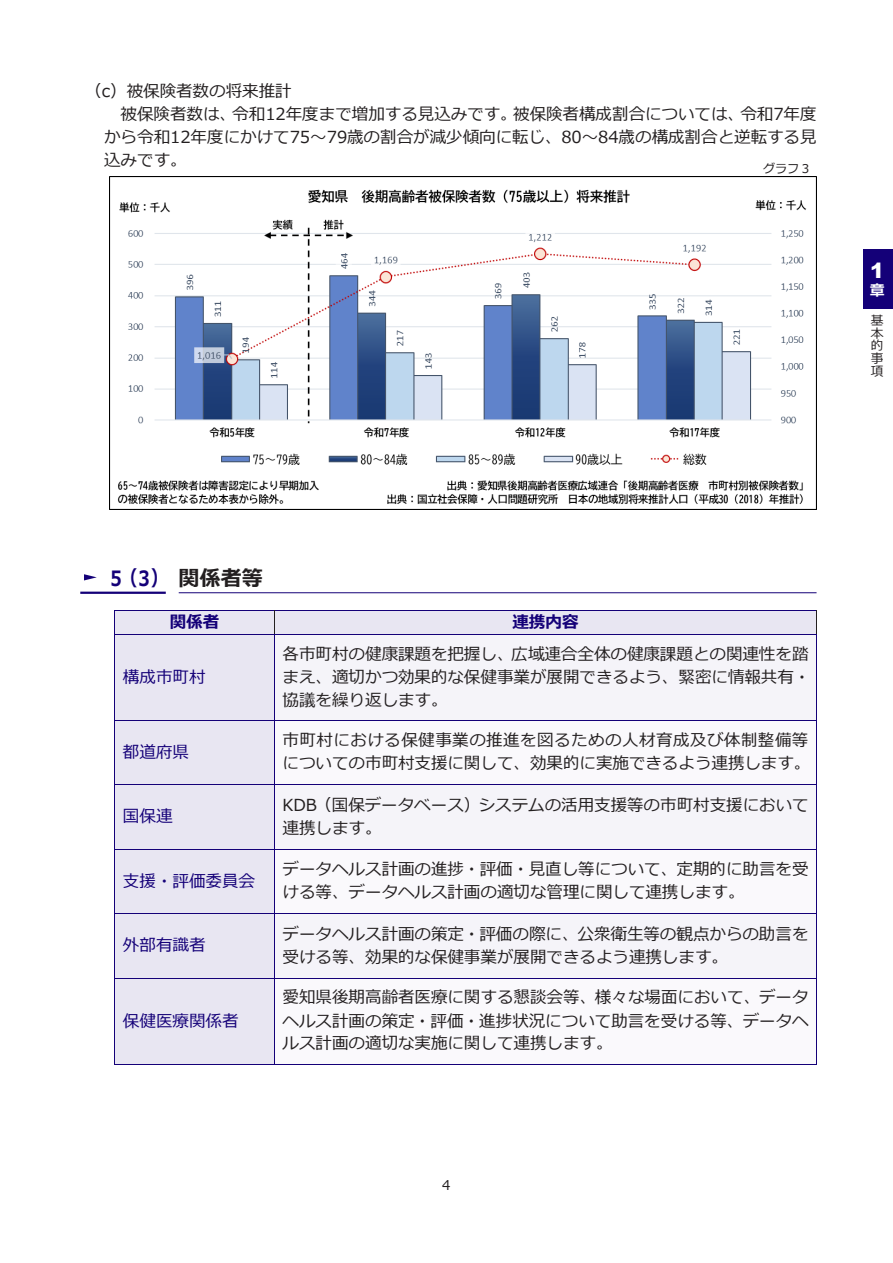
<style>
.page{position:relative;width:893px;height:1263px;background:#fff}
.page>*{position:absolute;margin:0;border:0;box-sizing:border-box;transform-origin:0 0}
.t1{font:700 21px "Meiryo";color:#140078;scale:.79 1}
.t2{font:900 21px "Arial";color:#fff}
.t3{font:16.5px/23px "Meiryo";color:#231f20}
.t4{font:16.5px "Meiryo";color:#140078}
.t5{font:700 16.5px "Meiryo";color:#140078}
.t6{font:700 15px "Meiryo";color:#fff}
.t7{font:13.5px "Meiryo";color:#231f20}
.t8{font:12.75px/12.8px "Meiryo";color:#231f20;text-align:justify}
.t9{font:12px "Meiryo";color:#231f20}
.s1{color:#231f20}
</style>
<div class="page">
<div style="left:115px;top:611px;width:159px;height:23px;background:#e8e6f2"></div>
<div style="left:274px;top:611px;width:542px;height:23px;background:#e8e6f2"></div>
<hr style="left:115px;top:610px;width:159px;height:1px;background:#140078">
<hr style="left:274px;top:610px;width:542px;height:1px;background:#140078">
<div style="left:115px;top:635px;width:159px;height:85px;background:#e8e6f2"></div>
<div style="left:275px;top:635px;width:541px;height:85px;background:#f5f4f9"></div>
<svg style="left:114px;top:610px;width:1px;height:25px"></svg>
<hr style="left:115px;top:634px;width:159px;height:1px;background:#140078">
<svg style="left:274px;top:610px;width:1px;height:24px"></svg>
<hr style="left:274px;top:634px;width:542px;height:1px;background:#140078">
<svg style="left:816px;top:610px;width:1px;height:25px"></svg>
<hr style="left:114px;top:635px;width:1px;height:85px;background:#140078">
<hr style="left:274px;top:635px;width:1px;height:85px;background:#140078">
<hr style="left:816px;top:635px;width:1px;height:85px;background:#140078">
<div style="left:115px;top:721px;width:159px;height:63px;background:#e8e6f2"></div>
<div style="left:275px;top:721px;width:541px;height:63px;background:#faf9fc"></div>
<hr style="left:115px;top:720px;width:159px;height:1px;background:#140078">
<hr style="left:274px;top:720px;width:542px;height:1px;background:#140078">
<hr style="left:114px;top:720px;width:1px;height:64px;background:#140078">
<hr style="left:274px;top:720px;width:1px;height:64px;background:#140078">
<hr style="left:816px;top:720px;width:1px;height:64px;background:#140078">
<div style="left:115px;top:785px;width:159px;height:64px;background:#e8e6f2"></div>
<div style="left:275px;top:785px;width:541px;height:64px;background:#f5f4f9"></div>
<hr style="left:115px;top:784px;width:159px;height:1px;background:#140078">
<hr style="left:274px;top:784px;width:542px;height:1px;background:#140078">
<hr style="left:114px;top:785px;width:1px;height:64px;background:#140078">
<hr style="left:274px;top:785px;width:1px;height:64px;background:#140078">
<hr style="left:816px;top:785px;width:1px;height:64px;background:#140078">
<div style="left:115px;top:849px;width:159px;height:64px;background:#e8e6f2"></div>
<div style="left:275px;top:849px;width:541px;height:64px;background:#faf9fc"></div>
<hr style="left:115px;top:849px;width:159px;height:1px;background:#140078">
<hr style="left:274px;top:849px;width:542px;height:1px;background:#140078">
<hr style="left:114px;top:849px;width:1px;height:64px;background:#140078">
<hr style="left:274px;top:849px;width:1px;height:64px;background:#140078">
<hr style="left:816px;top:849px;width:1px;height:64px;background:#140078">
<div style="left:115px;top:914px;width:159px;height:64px;background:#e8e6f2"></div>
<div style="left:275px;top:914px;width:541px;height:64px;background:#f5f4f9"></div>
<hr style="left:115px;top:913px;width:159px;height:1px;background:#140078">
<hr style="left:274px;top:913px;width:542px;height:1px;background:#140078">
<hr style="left:114px;top:914px;width:1px;height:64px;background:#140078">
<hr style="left:274px;top:914px;width:1px;height:64px;background:#140078">
<hr style="left:816px;top:914px;width:1px;height:64px;background:#140078">
<div style="left:115px;top:979px;width:159px;height:84px;background:#e8e6f2"></div>
<div style="left:275px;top:979px;width:541px;height:84px;background:#faf9fc"></div>
<hr style="left:115px;top:978px;width:159px;height:1px;background:#140078">
<hr style="left:274px;top:978px;width:542px;height:1px;background:#140078">
<hr style="left:114px;top:979px;width:1px;height:85px;background:#140078">
<hr style="left:115px;top:1064px;width:159px;height:1px;background:#140078">
<hr style="left:274px;top:979px;width:1px;height:85px;background:#140078">
<hr style="left:274px;top:1064px;width:542px;height:1px;background:#140078">
<hr style="left:816px;top:979px;width:1px;height:85px;background:#140078">
<hr style="left:179px;top:592px;width:637px;height:1px;background:#140078">
<hr style="left:80px;top:592px;width:86px;height:2px;background:#140078">
<svg style="left:84px;top:574px;width:13px;height:6px"></svg>
<img style="left:110px;top:177px;width:706px;height:332px">
<div style="left:863px;top:249px;width:30px;height:60px;background:#140078"></div>
<p class="t3" style="left:85px;top:81px;width:208px">（c）被保険者数の将来推計</p>
<p class="t3" style="left:120px;top:104px;width:698px">被保険者数は、令和12年度まで増加する見込みです。被保険者構成割合については、令和7年度</p>
<p class="t3" style="left:104px;top:127px;width:714px">から令和12年度にかけて75～79歳の割合が減少傾向に転じ、80～84歳の構成割合と逆転する見</p>
<p class="t3" style="left:104px;top:149px;width:84px">込みです。</p>
<p class="t9" style="left:763px;top:160px;width:50px">グラフ３</p>
<p class="t2" style="left:870px;top:255px;width:12px">1</p>
<p class="t6" style="left:870px;top:280px;width:16px">章</p>
<p class="t8" style="left:871px;top:314px;width:14px">基本的事項</p>
<p class="t1" style="left:110px;top:564px;width:194px">5（３） <span class="s1">関係者等</span></p>
<p class="t5" style="left:170px;top:610px;width:51px">関係者</p>
<p class="t5" style="left:512px;top:610px;width:68px">連携内容</p>
<p class="t4" style="left:123px;top:665px;width:84px">構成市町村</p>
<p class="t3" style="left:282px;top:643px;width:529px;text-align:justify">各市町村の健康課題を把握し、広域連合全体の健康課題との関連性を踏まえ、適切かつ効果的な保健事業が展開できるよう、緊密に情報共有・協議を繰り返します。</p>
<p class="t4" style="left:123px;top:740px;width:68px">都道府県</p>
<p class="t3" style="left:282px;top:730px;width:529px">市町村における保健事業の推進を図るための人材育成及び体制整備等についての市町村支援に関して、効果的に実施できるよう連携します。</p>
<p class="t4" style="left:123px;top:805px;width:51px">国保連</p>
<p class="t3" style="left:282px;top:794px;width:528px">KDB（国保データベース）システムの活用支援等の市町村支援において連携します。</p>
<p class="t4" style="left:123px;top:869px;width:134px">支援・評価委員会</p>
<p class="t3" style="left:282px;top:859px;width:528px">データヘルス計画の進捗・評価・見直し等について、定期的に助言を受ける等、データヘルス計画の適切な管理に関して連携します。</p>
<p class="t4" style="left:123px;top:934px;width:84px">外部有識者</p>
<p class="t3" style="left:282px;top:923px;width:528px">データヘルス計画の策定・評価の際に、公衆衛生等の観点からの助言を受ける等、効果的な保健事業が展開できるよう連携します。</p>
<p class="t4" style="left:123px;top:1009px;width:117px">保健医療関係者</p>
<p class="t3" style="left:282px;top:987px;width:528px;text-align:justify">愛知県後期高齢者医療に関する懇談会等、様々な場面において、データヘルス計画の策定・評価・進捗状況について助言を受ける等、データヘルス計画の適切な実施に関して連携します。</p>
<p class="t7" style="left:430px;top:1175px;width:23px">4 4</p>
</div>
